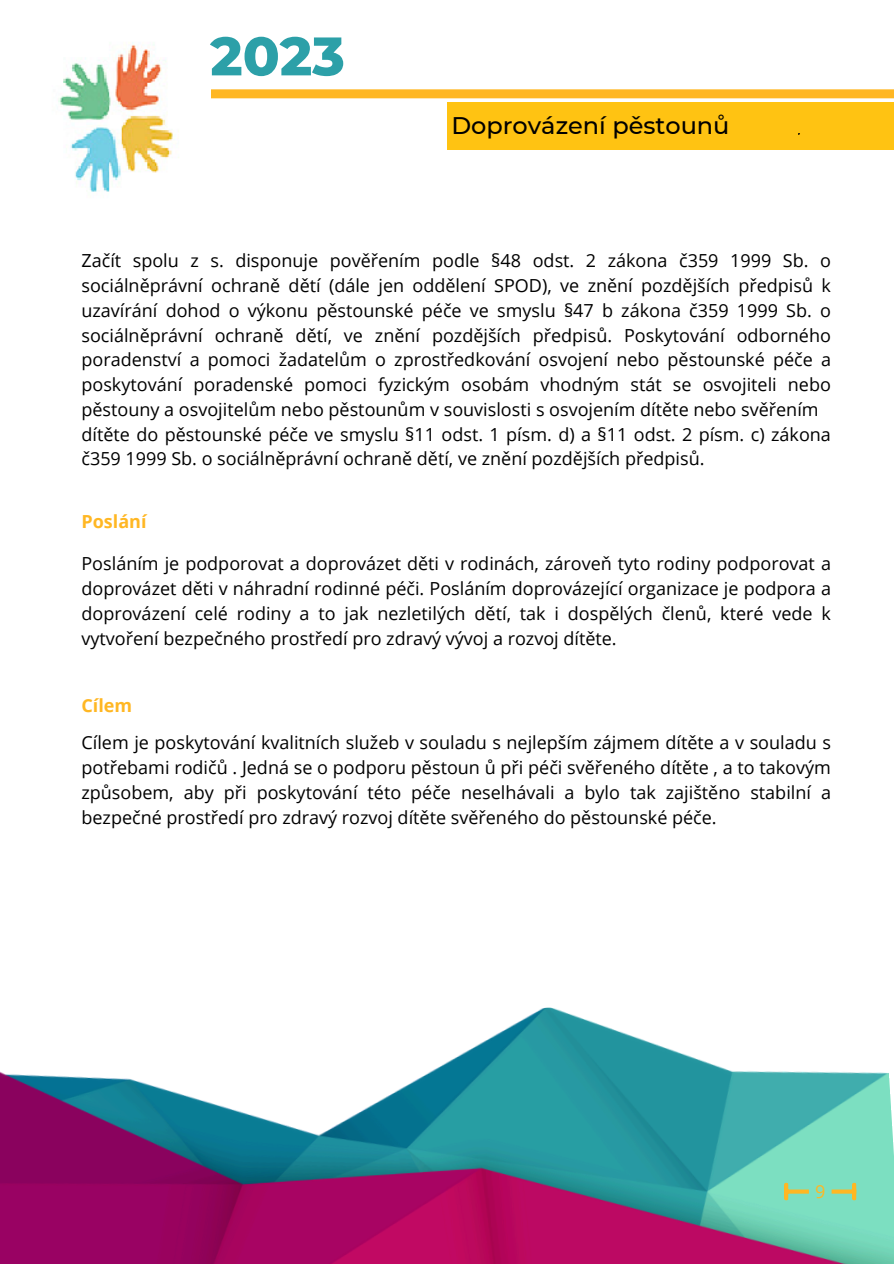
<style>
.page{position:relative;width:894px;height:1264px;background:#fff}
.page>*{position:absolute;margin:0;border:0;box-sizing:border-box;transform-origin:0 0}
.t1{font:800 54.15px "Montserrat";color:#2ca0a8}
.t2{font:500 24px "Montserrat";color:#000}
.t3{font:18px/24.8px "Open Sans";color:#000;text-align:justify}
.t4{font:700 18px "Open Sans";color:#ffb723}
.t5{font:18px "Open Sans";color:#ffb723}
</style>
<div class="page">
<div style="left:446px;top:103px;width:447px;height:47px;background:#ffc312"></div>
<div style="left:210px;top:89px;width:683px;height:9px;background:#ffb723"></div>
<img style="left:58px;top:42px;width:121px;height:150px">
<img style="left:0;top:1007px;width:893px;height:256px">
<svg style="left:788px;top:1189px;width:63px;height:4px"></svg>
<div style="left:783px;top:1184px;width:5px;height:14px;background:#ffb723"></div>
<div style="left:851px;top:1184px;width:5px;height:14px;background:#ffb723"></div>
<p class="t1" style="left:210px;top:23px;width:136px">2023</p>
<p class="t2" style="left:451px;top:111px;width:279px">Doprovázení pěstounů</p>
<p class="t3" style="left:81px;top:248px;width:750px">Začít spolu z s. disponuje pověřením podle §48 odst. 2 zákona č359 1999 Sb. o sociálněprávní ochraně dětí (dále jen oddělení SPOD), ve znění pozdějších předpisů k uzavírání dohod o výkonu pěstounské péče ve smyslu §47 b zákona č359 1999 Sb. o sociálněprávní ochraně dětí, ve znění pozdějších předpisů. Poskytování odborného poradenství a pomoci žadatelům o zprostředkování osvojení nebo pěstounské péče a poskytování poradenské pomoci fyzickým osobám vhodným stát se osvojiteli nebo pěstouny a osvojitelům nebo pěstounům v souvislosti s osvojením dítěte nebo svěřením</p>
<h3 class="t3" style="left:81px;top:421px;width:750px">dítěte do pěstounské péče ve smyslu §11 odst. 1 písm. d) a §11 odst. 2 písm. c) zákona č359 1999 Sb. o sociálněprávní ochraně dětí, ve znění pozdějších předpisů.</h3>
<p class="t4" style="left:81px;top:508px;width:67px">Poslání</p>
<p class="t3" style="left:81px;top:551px;width:750px">Posláním je podporovat a doprovázet děti v rodinách, zároveň tyto rodiny podporovat a doprovázet děti v náhradní rodinné péči. Posláním doprovázející organizace je podpora a doprovázení celé rodiny a to jak nezletilých dětí, tak i dospělých členů, které vede k vytvoření bezpečného prostředí pro zdravý vývoj a rozvoj dítěte.</p>
<p class="t4" style="left:81px;top:692px;width:52px">Cílem</p>
<h3 class="t3" style="left:81px;top:730px;width:750px">Cílem je poskytování kvalitních služeb v souladu s nejlepším zájmem dítěte a v souladu s potřebami rodičů . Jedná se o podporu pěstoun ů při péči svěřeného dítěte , a to takovým způsobem, aby při poskytování této péče neselhávali a bylo tak zajištěno stabilní a bezpečné prostředí pro zdravý rozvoj dítěte svěřeného do pěstounské péče.</h3>
<p class="t5" style="left:814px;top:1178px;width:12px">9</p>
</div>
